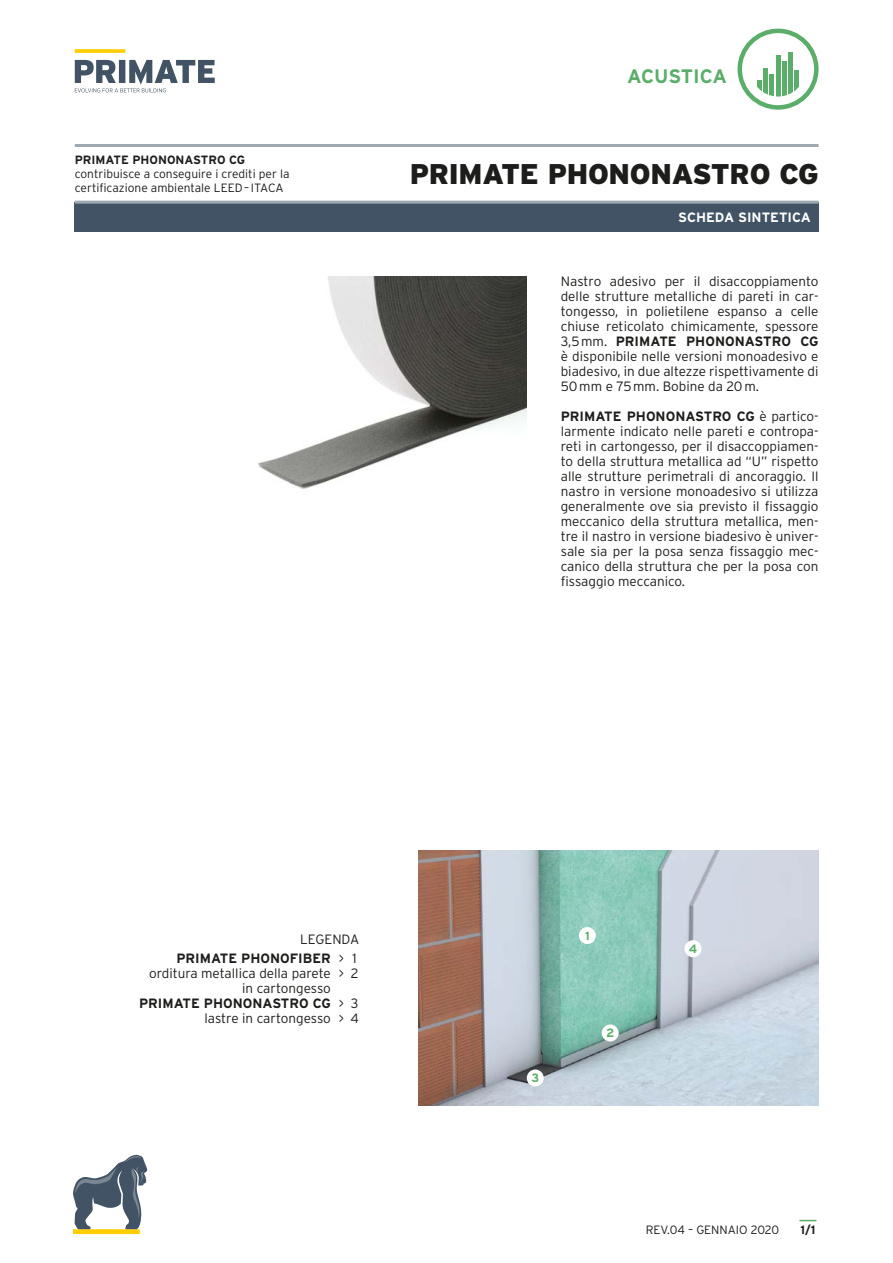
<style>
.page{position:relative;width:893px;height:1263px;background:#fff}
.page>*{position:absolute;margin:0;border:0;box-sizing:border-box;transform-origin:0 0}
.t1{font:900 28.5px "Interstate";letter-spacing:-.01em;color:#1d1d1b}
.t2{font:700 19.5px "Interstate";letter-spacing:-.01em;color:#5bae69}
.t3{font:300 13.5px/15px "Interstate";color:#1d1d1b}
.t4{font:700 13.5px "Interstate";color:#1d1d1b}
.t5{font:700 13.5px "Interstate";color:#fff}
.t6{font:300 12px/14.4px "Interstate";color:#1d1d1b}
.t7{font:700 12px "Interstate";color:#1d1d1b}
.t8{font:700 12px "Interstate";color:#5bae69}
.s1{font-weight:700}
</style>
<div class="page">
<div style="left:74px;top:202px;width:745px;height:30px;background:#415364"></div>
<hr style="left:75px;top:201px;width:744px;height:3px;background:#a0a9b1">
<hr style="left:75px;top:144px;width:744px;height:3px;background:#a0a9b1">
<svg style="left:75px;top:49px;width:50px;height:4px"></svg>
<svg style="left:75px;top:60px;width:140px;height:32px"></svg>
<div style="left:737px;top:29px;width:82px;height:81px;border:4px solid #5bae69;border-radius:50%"></div>
<svg style="left:757px;top:80px;width:5px;height:11px"></svg>
<div style="left:763px;top:69px;width:5px;height:28px;background:#5bae69"></div>
<hr style="left:770px;top:74px;width:4px;height:23px;background:#5bae69">
<hr style="left:776px;top:55px;width:4px;height:42px;background:#5bae69">
<hr style="left:782px;top:61px;width:4px;height:36px;background:#5bae69">
<div style="left:788px;top:53px;width:5px;height:44px;background:#5bae69"></div>
<svg style="left:794px;top:70px;width:5px;height:22px"></svg>
<img style="left:258px;top:276px;width:269px;height:213px">
<img style="left:419px;top:850px;width:400px;height:256px">
<div style="left:579px;top:927px;width:17px;height:17px;background:#fff;border-radius:50%"></div>
<div style="left:602px;top:1024px;width:17px;height:17px;background:#fff;border-radius:50%"></div>
<div style="left:527px;top:1069px;width:17px;height:17px;background:#fff;border-radius:50%"></div>
<div style="left:684px;top:940px;width:17px;height:17px;background:#fff;border-radius:50%"></div>
<div style="left:73px;top:1229px;width:67px;height:5px;background:#ffcd00"></div>
<svg style="left:73px;top:1154px;width:75px;height:75px"></svg>
<svg style="left:799px;top:1220px;width:17px;height:1px"></svg>
<p class="t7" style="left:75px;top:153px;width:172px">PRIMATE PHONONASTRO CG</p>
<p class="t6" style="left:75px;top:166px;width:216px">contribuisce a conseguire i crediti per la certificazione ambientale LEED– ITACA</p>
<h2 class="t2" style="left:627px;top:65px;width:102px">ACUSTICA</h2>
<h1 class="t1" style="left:410px;top:157px;width:410px">PRIMATE PHONONASTRO CG</h1>
<p class="t5" style="left:678px;top:210px;width:134px">SCHEDA SINTETICA</p>
<p class="t3" style="left:561px;top:273px;width:259px;text-align:justify">Nastro adesivo per il disaccoppiamento delle strutture metalliche di pareti in car&shy;tongesso, in polietilene espanso a celle chiuse reticolato chimicamente, spessore 3,5mm. <span class="s1">PRIMATE PHONONASTRO CG </span>è disponibile nelle versioni monoadesivo e biadesivo, in due altezze rispettivamente di 50mm e 75mm. Bobine da 20m.</p>
<p class="t3" style="left:561px;top:408px;width:259px;text-align:justify"><span class="s1">PRIMATE PHONONASTRO CG</span> è partico&shy;larmente indicato nelle pareti e contropa&shy;reti in cartongesso, per il disaccoppiamen&shy;to della struttura metallica ad “U” rispetto alle strutture perimetrali di ancoraggio. Il nastro in versione monoadesivo si utilizza generalmente ove sia previsto il fissaggio meccanico della struttura metallica, men&shy;tre il nastro in versione biadesivo è univer&shy;sale sia per la posa senza fissaggio mec&shy;canico della struttura che per la posa con fissaggio meccanico.</p>
<p class="t3" style="left:300px;top:931px;width:61px">LEGENDA</p>
<p class="t4" style="left:176px;top:951px;width:156px">PRIMATE PHONOFIBER</p>
<p class="t3" style="left:149px;top:966px;width:183px;text-align:right">orditura metallica della parete in cartongesso</p>
<p class="t4" style="left:139px;top:996px;width:193px">PRIMATE PHONONASTRO CG</p>
<p class="t3" style="left:204px;top:1011px;width:128px">lastre in cartongesso</p>
<p class="t3" style="left:351px;top:951px;width:9px">1<br>2</p>
<p class="t3" style="left:350px;top:996px;width:10px">3<br>4</p>
<p class="t3" style="left:339px;top:951px;width:7px">&gt; &gt;</p>
<p class="t3" style="left:339px;top:996px;width:7px">&gt; &gt;</p>
<p class="t8" style="left:531px;top:1071px;width:9px">3</p>
<p class="t8" style="left:585px;top:929px;width:6px">1</p>
<p class="t8" style="left:606px;top:1026px;width:10px">2</p>
<p class="t8" style="left:689px;top:942px;width:10px">4</p>
<p class="t6" style="left:646px;top:1222px;width:135px">REV.04 – GENNAIO 2020</p>
<p class="t7" style="left:801px;top:1223px;width:16px">1/1</p>
</div>
